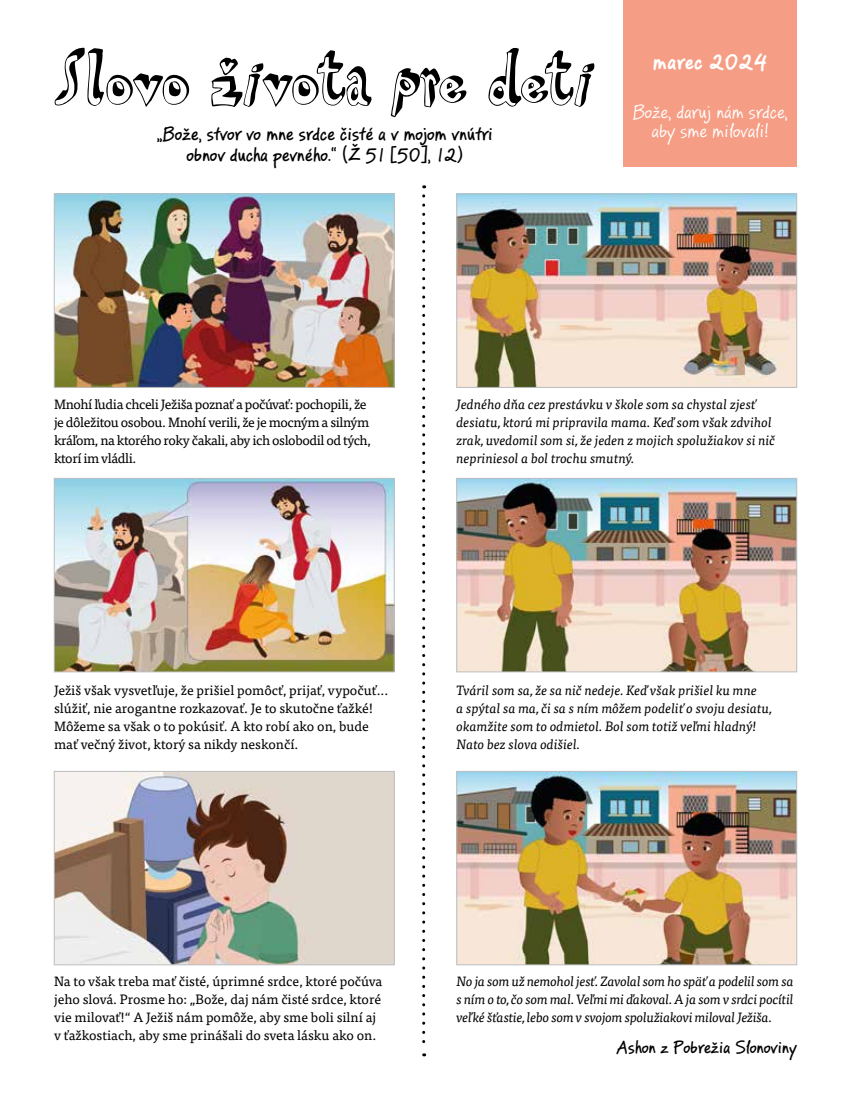
<style>
.page{position:relative;width:851px;height:1106px;background:#fff}
.page>*{position:absolute;margin:0;border:0;box-sizing:border-box;transform-origin:0 0}
.t1{font:79.35px "HVD Steinzeit";letter-spacing:-.015em;color:#000}
.t2{font:700 22.5px "PF Reminder";color:#fff}
.t3{font:500 19.5px/21px "PF Reminder";letter-spacing:-.01em;color:#000;text-align:center}
.t4{font:19.5px/19.5px "PF Reminder";color:#fff;text-align:center}
.t5{font:500 18px "PF Reminder";letter-spacing:-.01em;color:#000}
.t6{font:italic 13.5px/18px "Tisa Pro";color:#000}
.t7{font:13.5px/18px "Tisa Pro";color:#000}
.t8{font:13.5px/18px "Tisa Pro";letter-spacing:-.03em;color:#000}
</style>
<div class="page">
<img style="left:56px;top:196px;width:336px;height:189px">
<div style="left:54px;top:194px;width:340px;height:193px;border:1px solid #bcbec0"></div>
<img style="left:458px;top:196px;width:336px;height:189px">
<div style="left:456px;top:194px;width:340px;height:193px;border:1px solid #bcbec0"></div>
<img style="left:56px;top:480px;width:336px;height:190px">
<div style="left:54px;top:478px;width:340px;height:194px;border:1px solid #bcbec0"></div>
<img style="left:458px;top:480px;width:336px;height:190px">
<div style="left:456px;top:478px;width:340px;height:194px;border:1px solid #bcbec0"></div>
<img style="left:56px;top:773px;width:336px;height:190px">
<div style="left:54px;top:771px;width:340px;height:194px;border:1px solid #bcbec0"></div>
<img style="left:458px;top:773px;width:336px;height:190px">
<div style="left:456px;top:771px;width:340px;height:194px;border:1px solid #bcbec0"></div>
<svg style="left:422px;top:196px;width:3px;height:860px"></svg>
<div style="left:623px;top:0;width:173px;height:166px;background:#f69e85"></div>
<h1 class="t1" style="left:54px;top:31px;width:540px">Slovo života pre deti</h1>
<h3 class="t3" style="left:156px;top:124px;width:338px">„Bože, stvor vo mne srdce čisté a v mojom vnútri obnov ducha pevného.“ (Ž 51 [50], 12)</h3>
<h2 class="t2" style="left:652px;top:47px;width:116px">marec 2024</h2>
<h3 class="t4" style="left:632px;top:103px;width:156px">Bože, daruj nám srdce, aby sme milovali!</h3>
<p class="t8" style="left:54px;top:394px;width:318px">Mnohí ľudia chceli Ježiša poznať a počúvať: pochopili, že je dôležitou osobou. Mnohí verili, že je mocným a silným kráľom, na ktorého roky čakali, aby ich oslobodil od tých, ktorí im vládli.</p>
<p class="t6" style="left:456px;top:394px;width:320px">Jedného dňa cez prestávku v škole som sa chystal zjesť desiatu, ktorú mi pripravila mama. Keď som však zdvihol zrak, uvedomil som si, že jeden z mojich spolužiakov si nič nepriniesol a bol trochu smutný.</p>
<p class="t7" style="left:54px;top:680px;width:336px">Ježiš však vysvetľuje, že prišiel pomôcť, prijať, vypočuť... slúžiť, nie arogantne rozkazovať. Je to skutočne ťažké!<br>Môžeme sa však o to pokúsiť. A kto robí ako on, bude mať večný život, ktorý sa nikdy neskončí.</p>
<p class="t6" style="left:456px;top:680px;width:317px">Tváril som sa, že sa nič nedeje. Keď však prišiel ku mne<br>a spýtal sa ma, či sa s ním môžem podeliť o svoju desiatu, okamžite som to odmietol. Bol som totiž veľmi hladný!<br>Nato bez slova odišiel.</p>
<p class="t7" style="left:54px;top:971px;width:330px">Na to však treba mať čisté, úprimné srdce, ktoré počúva jeho slová. Prosme ho: „Bože, daj nám čisté srdce, ktoré vie milovať!“ A Ježiš nám pomôže, aby sme boli silní aj v ťažkostiach, aby sme prinášali do sveta lásku ako on.</p>
<p class="t6" style="left:456px;top:971px;width:339px;text-align:justify">No ja som už nemohol jesť. Zavolal som ho späť a podelil som sa s ním o to, čo som mal. Veľmi mi ďakoval. A ja som v srdci pocítil veľké šťastie, lebo som v svojom spolužiakovi miloval Ježiša.</p>
<h3 class="t5" style="left:616px;top:1036px;width:181px">Ashon z Pobrežia Slonoviny</h3>
</div>
